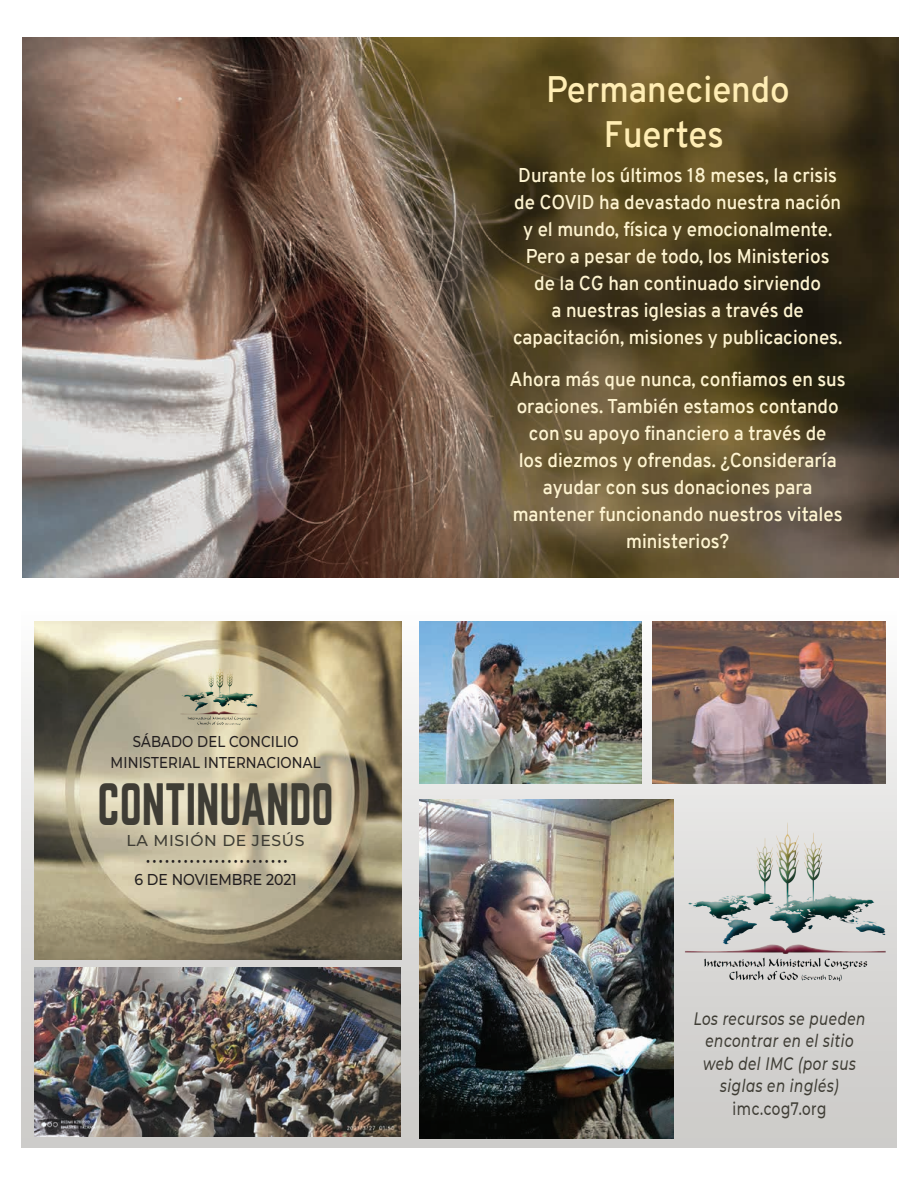
<style>
.page{position:relative;width:918px;height:1188px;background:#fff}
.page>*{position:absolute;margin:0;border:0;box-sizing:border-box;transform-origin:0 0}
.t1{font:52.2px "Norwester";color:#3f3d35;scale:.85 1}
.News-CR{font:600 36px/45px "Overpass";color:#ffedb4;text-align:center;scale:.96 1}
.News-CR-2{font:600 19.5px/27px "Overpass";color:#fef4d1;text-align:center;scale:.96 1}
.t2{font:italic 500 18px/22.5px "Montserrat";letter-spacing:.04em;color:#3f3d35;text-align:center;scale:.75 1}
.t3{font:500 18px "Montserrat";letter-spacing:.04em;color:#3f3d35;scale:.75 1}
.t4{font:500 15.6px/20.9px "Montserrat";letter-spacing:.01em;color:#231f20;text-align:center;scale:.85 1}
.t5{font:500 15.6px "Montserrat";letter-spacing:.01em;color:#231f20;scale:.9 1}
.t6{font:500 15.6px "Montserrat";letter-spacing:.04em;color:#3f3d35}
</style>
<div class="page">
<img style="left:23px;top:37px;width:875px;height:540px">
<svg style="left:21px;top:621px;width:876px;height:527px;background:#d6d5d3"></svg>
<img style="left:34px;top:622px;width:367px;height:337px">
<img style="left:419px;top:621px;width:223px;height:163px">
<img style="left:653px;top:621px;width:232px;height:163px">
<img style="left:419px;top:799px;width:255px;height:339px">
<img style="left:34px;top:968px;width:367px;height:169px">
<div style="left:679px;top:816px;width:213px;height:175px;background:#231f20;opacity:.75"></div>
<div style="left:179px;top:660px;width:81px;height:66px;background:#fff;opacity:.75"></div>
<div style="left:179px;top:662px;width:81px;height:66px;background:#231f20;opacity:.75"></div>
<p class="t4" style="left:111px;top:730px;width:249px">SÁBADO DEL CONCILIO<br>MINISTERIAL INTERNACIONAL</p>
<p class="t1" style="left:98px;top:780px;width:279px">CONTINUANDO</p>
<p class="t6" style="left:127px;top:830px;width:180px">LA MISIÓN DE JESÚS</p>
<p class="t5" style="left:146px;top:851px;width:159px">• • • • • • • • • • • • • • • • • • • • • • •</p>
<p class="t5" style="left:135px;top:869px;width:182px">6 DE NOVIEMBRE 2021</p>
<p class="News-CR" style="left:546px;top:67px;width:255px">Permaneciendo<br>Fuertes</p>
<p class="News-CR-2" style="left:513px;top:162px;width:344px">Durante los últimos 18 meses, la crisis de COVID ha devastado nuestra nación y el mundo, física y emocionalmente.<br>Pero a pesar de todo, los Ministerios de la CG han continuado sirviendo<br>a nuestras iglesias a través de capacitación, misiones y publicaciones.</p>
<p class="News-CR-2" style="left:510px;top:366px;width:352px">Ahora más que nunca, confiamos en sus oraciones. También estamos contando con su apoyo financiero a través de<br>los diezmos y ofrendas. ¿Consideraría ayudar con sus donaciones para mantener funcionando nuestros vitales ministerios?</p>
<p class="t2" style="left:694px;top:1006px;width:231px">Los recursos se pueden encontrar en el sitio web del IMC (por sus siglas en inglés)</p>
<p class="t3" style="left:733px;top:1096px;width:127px">imc.cog7.org</p>
</div>
